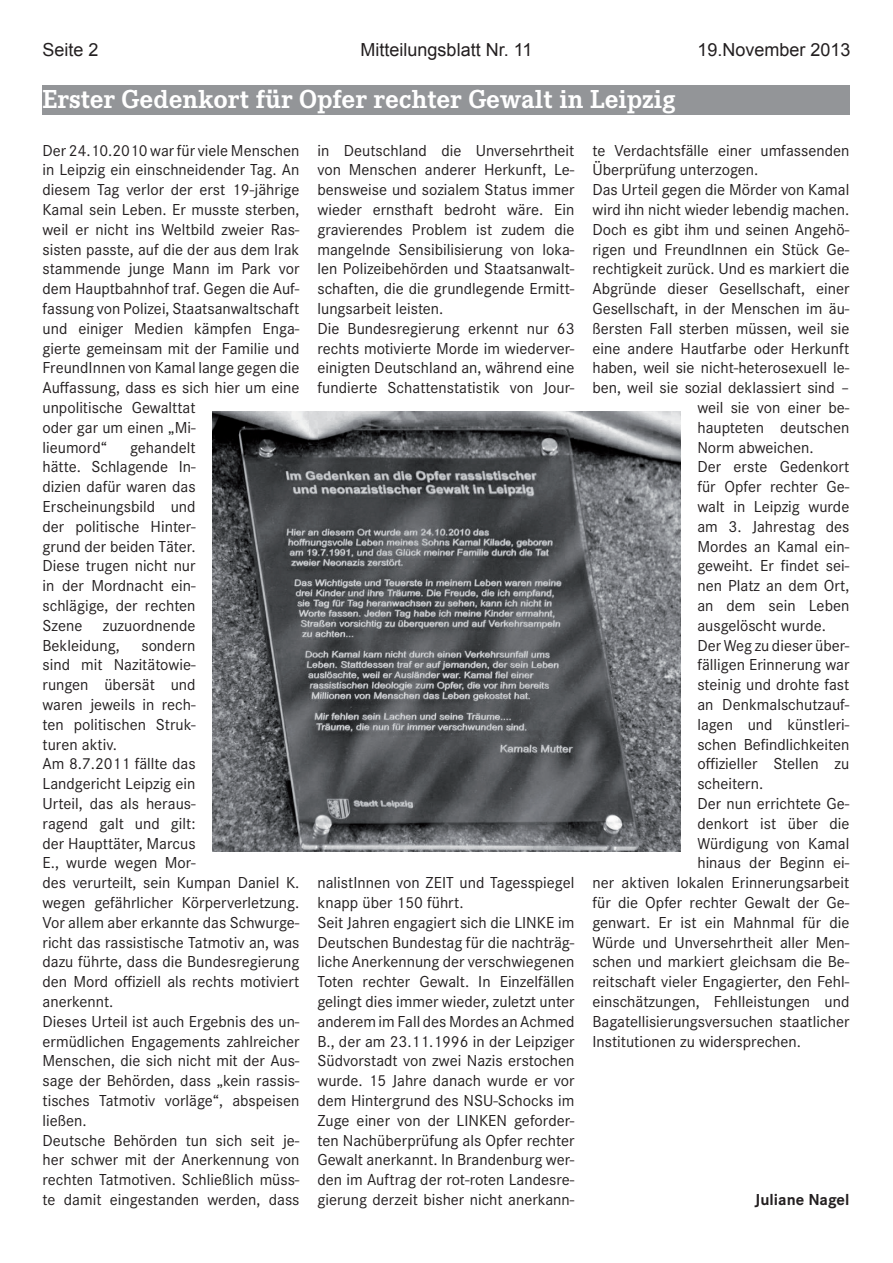
<style>
.page{position:relative;width:893px;height:1263px;background:#fff}
.page>*{position:absolute;margin:0;border:0;box-sizing:border-box;transform-origin:0 0}
.t1{font:700 27px "Corporate E";color:#fff}
.t2{font:18px "Arial";color:#231f20}
.t3{font:16.5px/19.8px "Corporate S";color:#231f20}
.t4{font:700 16.5px "Corporate S";color:#231f20}
</style>
<div class="page">
<div style="left:43px;top:85px;width:807px;height:30px;background:#939598"></div>
<img style="left:213px;top:411px;width:467px;height:441px">
<p class="t2" style="left:43px;top:38px;width:58px">Seite 2</p>
<p class="t2" style="left:361px;top:38px;width:173px">Mitteilungsblatt Nr. 11</p>
<p class="t2" style="left:697px;top:38px;width:155px">19.November 2013</p>
<h1 class="t1" style="left:43px;top:84px;width:634px">Erster Gedenkort für Opfer rechter Gewalt in Leipzig</h1>
<p class="t3" style="left:43px;top:140px;width:258px">Der 24.10.2010 war für viele Menschen in Leipzig ein einschneidender Tag. An diesem Tag verlor der erst 19-jährige Kamal sein Leben. Er musste sterben, weil er nicht ins Weltbild zweier Ras&shy;sisten passte, auf die der aus dem Irak stammende junge Mann im Park vor dem Hauptbahnhof traf. Gegen die Auf&shy;fassung von Polizei, Staatsanwaltschaft und einiger Medien kämpfen Enga&shy;gierte gemeinsam mit der Familie und FreundInnen von Kamal lange gegen die Auffassung, dass es sich hier um eine unpolitische Gewalttat<br>oder gar um einen „Mi-<br>lieumord“</p>
<p class="t3" style="left:592px;top:140px;width:258px">te Verdachtsfälle einer umfassenden</p>
<p class="t3" style="left:592px;top:160px;width:167px">Überprüfung unterzogen.</p>
<p class="t3" style="left:592px;top:180px;width:258px">Das Urteil gegen die Mörder von Kamal</p>
<p class="t3" style="left:592px;top:200px;width:258px">wird ihn nicht wieder lebendig machen.</p>
<p class="t3" style="left:592px;top:219px;width:258px">Doch es gibt ihm und seinen Angehö-</p>
<p class="t3" style="left:592px;top:239px;width:258px">rigen und FreundInnen ein Stück Ge-</p>
<p class="t3" style="left:592px;top:259px;width:258px">rechtigkeit zurück. Und es markiert die</p>
<p class="t3" style="left:592px;top:279px;width:258px">Abgründe dieser Gesellschaft, einer</p>
<p class="t3" style="left:592px;top:299px;width:258px">Gesellschaft, in der Menschen im äu-</p>
<p class="t3" style="left:592px;top:318px;width:258px">ßersten Fall sterben müssen, weil sie</p>
<p class="t3" style="left:592px;top:338px;width:258px">eine andere Hautfarbe oder Herkunft</p>
<p class="t3" style="left:592px;top:358px;width:258px">haben, weil sie nicht-heterosexuell le-</p>
<p class="t3" style="left:592px;top:378px;width:258px">ben, weil sie sozial deklassiert sind –</p>
<p class="t3" style="left:697px;top:398px;width:153px">weil sie von einer be-</p>
<p class="t3" style="left:697px;top:417px;width:154px">haupteten deutschen</p>
<p class="t3" style="left:697px;top:437px;width:118px">Norm abweichen.</p>
<p class="t3" style="left:697px;top:457px;width:153px">Der erste Gedenkort</p>
<p class="t3" style="left:697px;top:477px;width:154px">für Opfer rechter Ge-</p>
<p class="t3" style="left:697px;top:497px;width:153px">walt in Leipzig wurde</p>
<p class="t3" style="left:697px;top:516px;width:154px">am 3. Jahrestag des</p>
<p class="t3" style="left:697px;top:536px;width:154px">Mordes an Kamal ein-</p>
<p class="t3" style="left:697px;top:556px;width:153px">geweiht. Er findet sei-</p>
<p class="t3" style="left:697px;top:576px;width:154px">nen Platz an dem Ort,</p>
<p class="t3" style="left:697px;top:596px;width:153px">an dem sein Leben</p>
<p class="t3" style="left:697px;top:615px;width:130px">ausgelöscht wurde.</p>
<p class="t3" style="left:697px;top:635px;width:154px">Der Weg zu dieser über-</p>
<p class="t3" style="left:697px;top:655px;width:153px">fälligen Erinnerung war</p>
<p class="t3" style="left:697px;top:675px;width:153px">steinig und drohte fast</p>
<p class="t3" style="left:697px;top:695px;width:154px">an Denkmalschutzauf-</p>
<p class="t3" style="left:697px;top:714px;width:154px">lagen und künstleri-</p>
<p class="t3" style="left:697px;top:734px;width:154px">schen Befindlichkeiten</p>
<p class="t3" style="left:697px;top:754px;width:153px">offizieller Stellen zu</p>
<p class="t3" style="left:697px;top:774px;width:67px">scheitern.</p>
<p class="t3" style="left:697px;top:794px;width:153px">Der nun errichtete Ge-</p>
<p class="t3" style="left:697px;top:813px;width:154px">denkort ist über die</p>
<p class="t3" style="left:697px;top:833px;width:154px">Würdigung von Kamal</p>
<p class="t3" style="left:697px;top:853px;width:153px">hinaus der Beginn ei-</p>
<p class="t3" style="left:592px;top:873px;width:258px">ner aktiven lokalen Erinnerungsarbeit</p>
<p class="t3" style="left:592px;top:893px;width:258px">für die Opfer rechter Gewalt der Ge-</p>
<p class="t3" style="left:592px;top:912px;width:258px">genwart. Er ist ein Mahnmal für die</p>
<p class="t3" style="left:592px;top:932px;width:258px">Würde und Unversehrtheit aller Men-</p>
<p class="t3" style="left:592px;top:952px;width:258px">schen und markiert gleichsam die Be-</p>
<p class="t3" style="left:592px;top:972px;width:258px">reitschaft vieler Engagierter, den Fehl-</p>
<p class="t3" style="left:592px;top:992px;width:258px">einschätzungen, Fehlleistungen und</p>
<p class="t3" style="left:592px;top:1011px;width:258px">Bagatellisierungsversuchen staatlicher</p>
<p class="t3" style="left:592px;top:1031px;width:210px">Institutionen zu widersprechen.</p>
<p class="t3" style="left:317px;top:140px;width:258px">in Deutschland die Unversehrtheit von Menschen anderer Herkunft, Le&shy;bensweise und sozialem Status immer wieder ernsthaft bedroht wäre. Ein gravierendes Problem ist zudem die mangelnde Sensibilisierung von loka&shy;len Polizeibehörden und Staatsanwalt&shy;schaften, die die grundlegende Ermitt&shy;lungsarbeit leisten.<br>Die Bundesregierung erkennt nur 63 rechts motivierte Morde im wiederver&shy;einigten Deutschland an, während eine fundierte Schattenstatistik von Jour-</p>
<p class="t3" style="left:43px;top:437px;width:155px;text-align:justify;text-indent:88px">gehandelt hätte. Schlagende In&shy;dizien dafür waren das Erscheinungsbild und der politische Hinter&shy;grund der beiden Täter.<br>Diese trugen nicht nur in der Mordnacht ein&shy;schlägige, der rechten Szene zuzuordnende Bekleidung,</p>
<p class="t3" style="left:43px;top:635px;width:258px;text-indent:99px">sondern<br>sind mit Nazitätowie-<br>rungen übersät und<br>waren jeweils in rech-<br>ten politischen Struk-<br>turen aktiv.<br>Am 8.7.2011 fällte das<br>Landgericht Leipzig ein<br>Urteil, das als heraus-<br>ragend galt und gilt:<br>der Haupttäter, Marcus<br>E., wurde wegen Mor-<br>des verurteilt, sein Kumpan Daniel K. wegen gefährlicher Körperverletzung.<br>Vor allem aber erkannte das Schwurge&shy;richt das rassistische Tatmotiv an, was dazu führte, dass die Bundesregierung den Mord offiziell als rechts motiviert anerkennt.<br>Dieses Urteil ist auch Ergebnis des un&shy;ermüdlichen Engagements zahlreicher<br>Menschen, die sich nicht mit der Aus&shy;sage der Behörden, dass „kein rassis&shy;tisches Tatmotiv vorläge“, abspeisen ließen.<br>Deutsche Behörden tun sich seit je&shy;her schwer mit der Anerkennung von rechten Tatmotiven. Schließlich müss&shy;te damit eingestanden werden, dass</p>
<p class="t3" style="left:317px;top:873px;width:258px">nalistInnen von ZEIT und Tagesspiegel knapp über 150 führt.<br>Seit Jahren engagiert sich die LINKE im Deutschen Bundestag für die nachträg&shy;liche Anerkennung der verschwiegenen Toten rechter Gewalt. In Einzelfällen gelingt dies immer wieder, zuletzt unter anderem im Fall des Mordes an Achmed B., der am 23.11.1996 in der Leipziger Südvorstadt von zwei Nazis erstochen wurde. 15 Jahre danach wurde er vor dem Hintergrund des NSU-Schocks im Zuge einer von der LINKEN geforder&shy;ten Nachüberprüfung als Opfer rechter Gewalt anerkannt. In Brandenburg wer&shy;den im Auftrag der rot-roten Landesre&shy;gierung derzeit bisher nicht anerkann-</p>
<p class="t4" style="left:755px;top:1190px;width:96px">Juliane Nagel</p>
</div>
